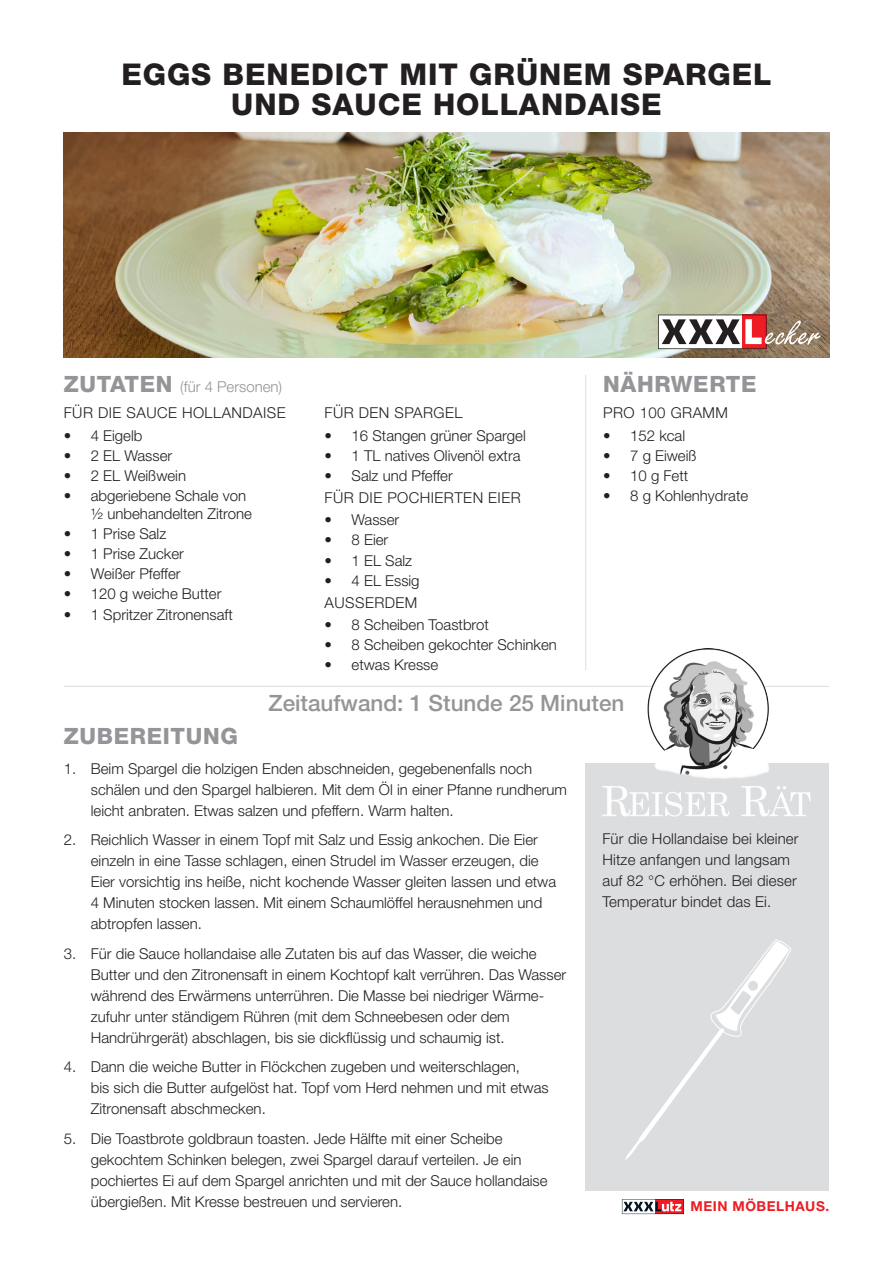
<style>
.page{position:relative;width:893px;height:1263px;background:#fff}
.page>*{position:absolute;margin:0;border:0;box-sizing:border-box;transform-origin:0 0}
.t1{font:800 30px/30px "Helvetica Neue LT Pro";letter-spacing:.03em;color:#231f20;text-align:center}
.t2{font:500 22.5px "Helvetica Neue LT Pro";color:#939598}
.t3{font:800 22.5px "Helvetica Neue LT Pro";letter-spacing:.03em;color:#939598}
.t4{font:300 15px/21px "Helvetica Neue LT Pro";color:#231f20}
.t5{font:300 15px/22.2px "Helvetica Neue LT Pro";letter-spacing:.03em;color:#231f20}
.t6{font:700 13.65px "Helvetica Neue LT Pro";letter-spacing:.04em;color:#ee1d23}
.s1{font-weight:800;font-size:22.5px;color:#939598}
.s2{color:#939598}
.s3{color:#929595}
</style>
<div class="page">
<hr style="left:585px;top:375px;width:1px;height:295px;background:#dcdddf">
<hr style="left:64px;top:686px;width:765px;height:1px;background:#dcdddf">
<div style="left:585px;top:763px;width:244px;height:428px;background:#dcdddf"></div>
<svg style="left:622px;top:1199px;width:62px;height:15px"></svg>
<img style="left:64px;top:132px;width:765px;height:226px">
<svg style="left:625px;top:939px;width:167px;height:221px"></svg>
<svg style="left:658px;top:315px;width:163px;height:34px"></svg>
<img style="left:585px;top:649px;width:226px;height:168px">
<h1 class="t1" style="left:121px;top:59px;width:652px">EGGS BENEDICT MIT GRÜNEM SPARGEL<br>UND SAUCE HOLLANDAISE</h1>
<h2 class="t3" style="left:603px;top:370px;width:155px">NÄHRWERTE</h2>
<p class="t5" style="left:603px;top:401px;width:126px">PRO 100 GRAMM</p>
<p class="t4" style="left:603px;top:424px;width:84px">• 152 kcal</p>
<p class="t4" style="left:603px;top:444px;width:95px">• 7 g Eiweiß</p>
<p class="t4" style="left:603px;top:465px;width:87px">• 10 g Fett</p>
<p class="t4" style="left:603px;top:485px;width:147px">• 8 g Kohlenhydrate</p>
<p class="t5" style="left:64px;top:373px;width:223px;line-height:26.5px"><span class="s1">ZUTATEN</span> <span class="s2">(</span><span class="s3">für 4 Personen)<br></span>FÜR DIE SAUCE HOLLANDAISE</p>
<p class="t4" style="left:64px;top:424px;width:80px">• 4 Eigelb</p>
<p class="t4" style="left:64px;top:444px;width:110px">• 2 EL Wasser</p>
<p class="t4" style="left:64px;top:465px;width:124px">• 2 EL Weißwein</p>
<p class="t4" style="left:91px;top:486px;width:163px;line-height:18px;text-indent:-27px">• abgeriebene Schale von ½ unbehandelten Zitrone</p>
<p class="t4" style="left:64px;top:523px;width:104px">• 1 Prise Salz</p>
<p class="t4" style="left:64px;top:543px;width:122px">• 1 Prise Zucker</p>
<p class="t4" style="left:64px;top:563px;width:118px">• Weißer Pfeffer</p>
<p class="t4" style="left:64px;top:583px;width:159px">• 120 g weiche Butter</p>
<p class="t4" style="left:64px;top:603px;width:170px">• 1 Spritzer Zitronensaft</p>
<p class="t5" style="left:325px;top:402px;width:140px">FÜR DEN SPARGEL</p>
<p class="t4" style="left:325px;top:424px;width:203px">• 16 Stangen grüner Spargel</p>
<p class="t4" style="left:325px;top:444px;width:197px">• 1 TL natives Olivenöl extra</p>
<p class="t5" style="left:325px;top:464px;width:198px">• Salz und Pfeffer<br>FÜR DIE POCHIERTEN EIER</p>
<p class="t4" style="left:325px;top:509px;width:76px">• Wasser</p>
<p class="t4" style="left:325px;top:529px;width:65px">• 8 Eier</p>
<p class="t4" style="left:325px;top:549px;width:89px">• 1 EL Salz</p>
<p class="t5" style="left:325px;top:569px;width:97px">• 4 EL Essig<br>AUSSERDEM</p>
<p class="t4" style="left:325px;top:614px;width:166px">• 8 Scheiben Toastbrot</p>
<p class="t4" style="left:325px;top:634px;width:234px">• 8 Scheiben gekochter Schinken</p>
<p class="t4" style="left:325px;top:654px;width:115px">• etwas Kresse</p>
<h2 class="t2" style="left:268px;top:690px;width:357px">Zeitaufwand: 1 Stunde 25 Minuten</h2>
<h2 class="t3" style="left:64px;top:723px;width:176px">ZUBEREITUNG</h2>
<p class="t4" style="left:91px;top:758px;width:478px;text-indent:-27px">1. Beim Spargel die holzigen Enden abschneiden, gegebenenfalls noch schälen und den Spargel halbieren. Mit dem Öl in einer Pfanne rundherum leicht anbraten. Etwas salzen und pfeffern. Warm halten.</p>
<p class="t4" style="left:91px;top:829px;width:467px;text-indent:-27px">2. Reichlich Wasser in einem Topf mit Salz und Essig ankochen. Die Eier einzeln in eine Tasse schlagen, einen Strudel im Wasser erzeugen, die Eier vorsichtig ins heiße, nicht kochende Wasser gleiten lassen und etwa 4 Minuten stocken lassen. Mit einem Schaumlöffel herausnehmen und abtropfen lassen.</p>
<p class="t4" style="left:91px;top:943px;width:477px;text-indent:-27px">3. Für die Sauce hollandaise alle Zutaten bis auf das Wasser, die weiche Butter und den Zitronensaft in einem Kochtopf kalt verrühren. Das Wasser während des Erwärmens unterrühren. Die Masse bei niedriger Wärme&shy;zufuhr unter ständigem Rühren (mit dem Schneebesen oder dem Handrührgerät) abschlagen, bis sie dickflüssig und schaumig ist.</p>
<p class="t4" style="left:91px;top:1056px;width:459px;text-indent:-27px">4. Dann die weiche Butter in Flöckchen zugeben und weiterschlagen,<br>bis sich die Butter aufgelöst hat. Topf vom Herd nehmen und mit etwas<br>Zitronensaft abschmecken.</p>
<p class="t4" style="left:91px;top:1128px;width:458px;text-indent:-27px">5. Die Toastbrote goldbraun toasten. Jede Hälfte mit einer Scheibe gekochtem Schinken belegen, zwei Spargel darauf verteilen. Je ein pochiertes Ei auf dem Spargel anrichten und mit der Sauce hollandaise übergießen. Mit Kresse bestreuen und servieren.</p>
<p class="t4" style="left:602px;top:827px;width:198px">Für die Hollandaise bei kleiner<br>Hitze anfangen und langsam auf 82 °C erhöhen. Bei dieser<br>Temperatur bindet das Ei.</p>
<p class="t6" style="left:690px;top:1198px;width:140px">MEIN MÖBELHAUS.</p>
</div>
